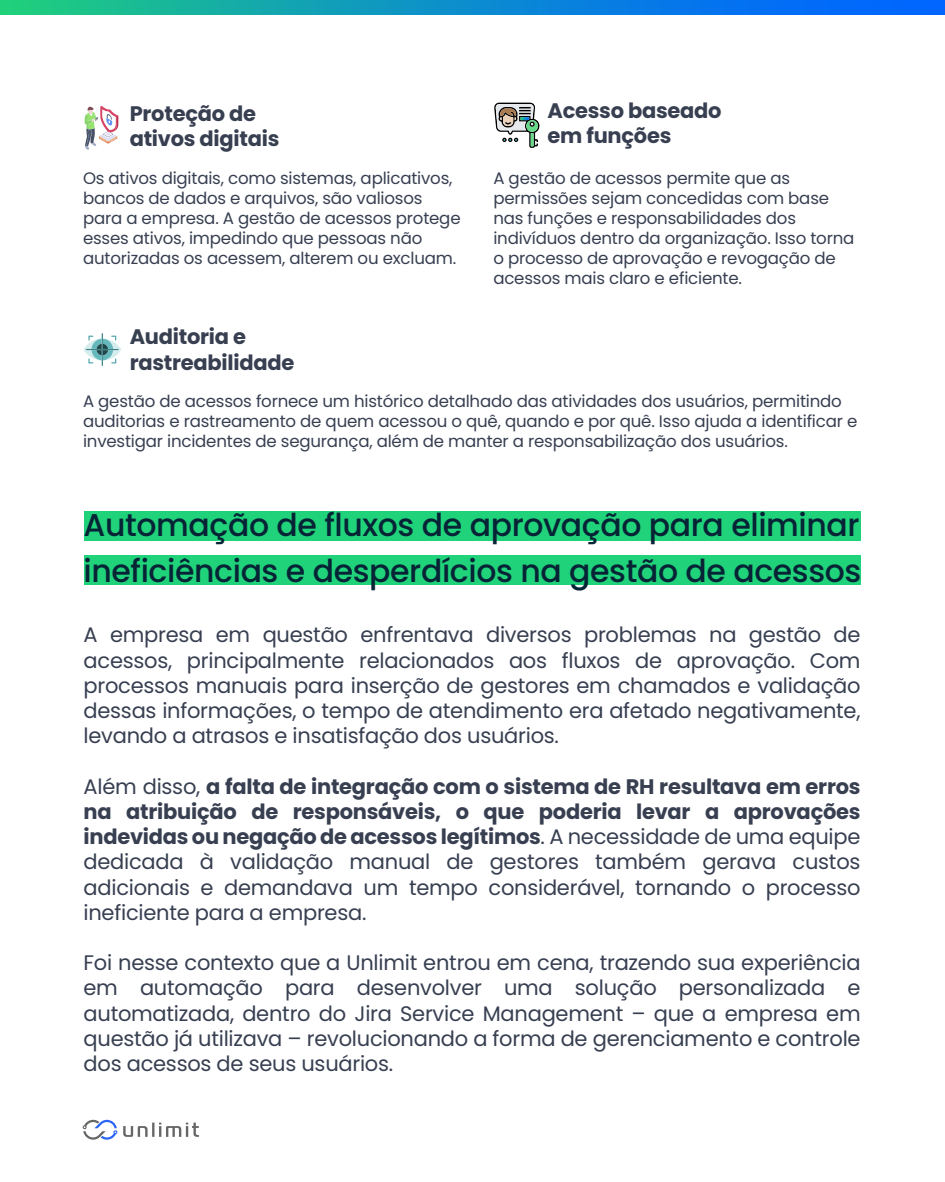
<style>
.page{position:relative;width:945px;height:1182px;background:#fff}
.page>*{position:absolute;margin:0;border:0;box-sizing:border-box;transform-origin:0 0}
.t1{font:500 31.5px/45.5px "Poppins";letter-spacing:-.01em;color:#062436}
.t2{font:21px/25.2px "Poppins";letter-spacing:-.01em;color:#373f51;text-align:justify}
.t3{font:700 21px/25.2px "Poppins";letter-spacing:-.01em;color:#373f51}
.t4{font:16.62px/19.9px "Poppins";letter-spacing:-.01em;color:#373f51}
.s1{font-weight:700}
</style>
<div class="page">
<svg style="left:0;top:0;width:945px;height:15px;background:#0c91c8"></svg>
<svg style="left:85px;top:106px;width:33px;height:44px"></svg>
<svg style="left:494px;top:103px;width:46px;height:45px"></svg>
<svg style="left:83px;top:333px;width:38px;height:33px"></svg>
<svg style="left:123px;top:1122px;width:76px;height:14px"></svg>
<svg style="left:83px;top:1119px;width:34px;height:20px"></svg>
<div style="left:84px;top:511px;width:777px;height:30px;background:#20d279"></div>
<div style="left:84px;top:555px;width:777px;height:29px;background:#20d279"></div>
<p class="t3" style="left:130px;top:101px;width:151px">Proteção de ativos digitais</p>
<p class="t3" style="left:547px;top:98px;width:176px">Acesso baseado em funções</p>
<p class="t4" style="left:83px;top:168px;width:379px">Os ativos digitais, como sistemas, aplicativos, bancos de dados e arquivos, são valiosos para a empresa. A gestão de acessos protege esses ativos, impedindo que pessoas não autorizadas os acessem, alterem ou excluam.</p>
<p class="t4" style="left:493px;top:168px;width:363px">A gestão de acessos permite que as permissões sejam concedidas com base nas funções e responsabilidades dos indivíduos dentro da organização. Isso torna o processo de aprovação e revogação de acessos mais claro e eficiente.</p>
<p class="t3" style="left:130px;top:324px;width:166px">Auditoria e rastreabilidade</p>
<p class="t4" style="left:83px;top:391px;width:776px">A gestão de acessos fornece um histórico detalhado das atividades dos usuários, permitindo auditorias e rastreamento de quem acessou o quê, quando e por quê. Isso ajuda a identificar e investigar incidentes de segurança, além de manter a responsabilização dos usuários.</p>
<h1 class="t1" style="left:84px;top:502px;width:779px">Automação de fluxos de aprovação para eliminar ineficiências e desperdícios na gestão de acessos</h1>
<p class="t2" style="left:84px;top:622px;width:779px">A empresa em questão enfrentava diversos problemas na gestão de acessos, principalmente relacionados aos fluxos de aprovação. Com processos manuais para inserção de gestores em chamados e validação dessas informações, o tempo de atendimento era afetado negativamente, levando a atrasos e insatisfação dos usuários.</p>
<p class="t2" style="left:84px;top:773px;width:779px">Além disso, <span class="s1">a falta de integração com o sistema de RH resultava em erros na atribuição de responsáveis, o que poderia levar a aprovações indevidas ou negação de acessos legítimos</span>. A necessidade de uma equipe dedicada à validação manual de gestores também gerava custos adicionais e demandava um tempo considerável, tornando o processo ineficiente para a empresa.</p>
<p class="t2" style="left:84px;top:950px;width:779px">Foi nesse contexto que a Unlimit entrou em cena, trazendo sua experiência em automação para desenvolver uma solução personalizada e automatizada, dentro do Jira Service Management – que a empresa em questão já utilizava – revolucionando a forma de gerenciamento e controle dos acessos de seus usuários.</p>
</div>
